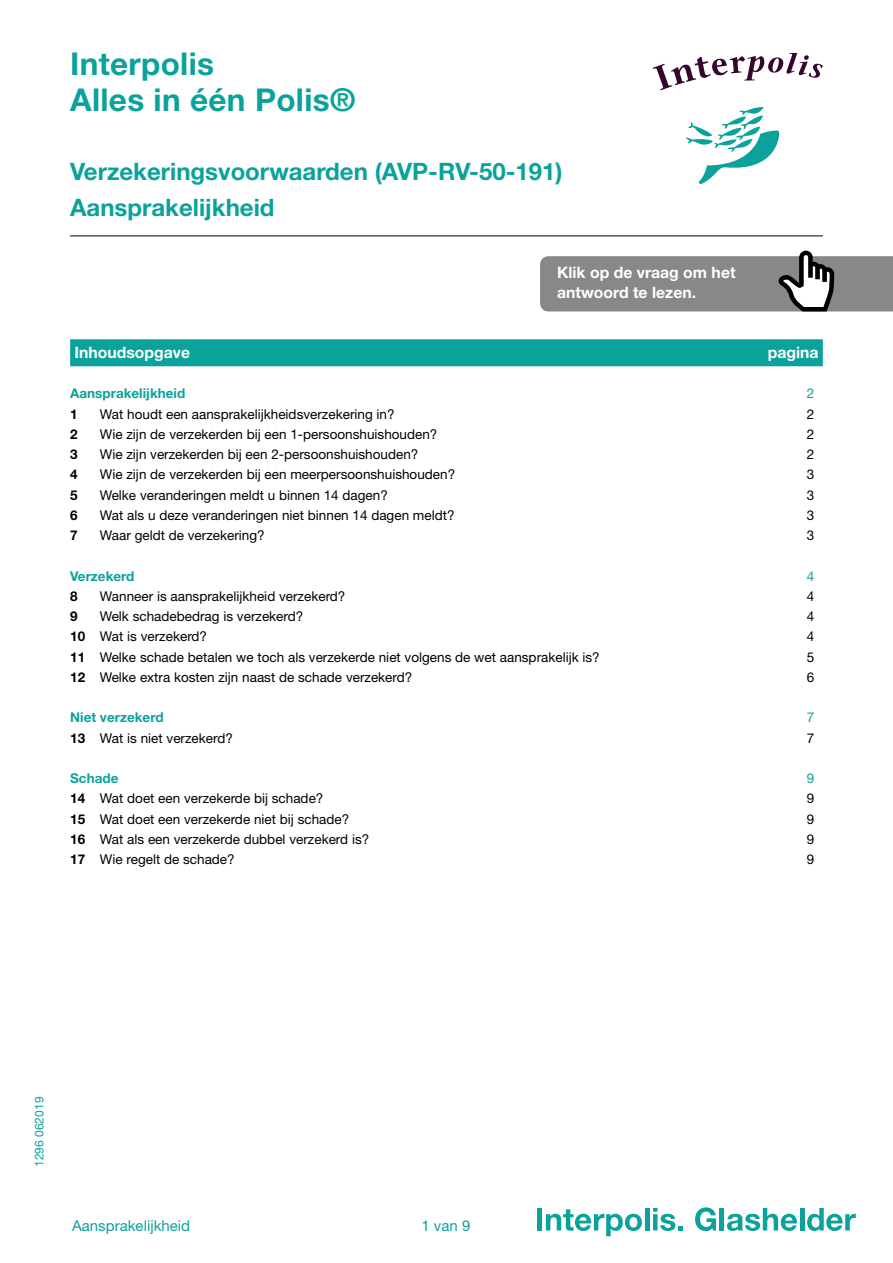
<style>
.page{position:relative;width:893px;height:1263px;background:#fff}
.page>*{position:absolute;margin:0;border:0;box-sizing:border-box;transform-origin:0 0}
.t1{font:700 31.5px/36px "Helvetica Neue LT Std";letter-spacing:.01em;color:#0ba29c}
.t2{font:700 24px/36px "Helvetica Neue LT Std";color:#0ba29c}
.t3{font:700 15.75px/20.2px "Helvetica Neue LT Std";color:#fff}
.t4{font:15px "Helvetica Neue LT Std";color:#0ba29c}
.t5{font:13.5px "Helvetica Neue LT Std";color:#000}
.t6{font:700 13.5px "Helvetica Neue LT Std";color:#0ba29c}
.t7{font:700 13.5px "Helvetica Neue LT Std";color:#000}
.t8{font:13.5px "Helvetica Neue LT Std";color:#0ba29c}
.t9{font:12px "Helvetica Neue LT Std";color:#0ba29c}
.s1{font-weight:700}
</style>
<div class="page">
<hr style="left:70px;top:236px;width:753px;height:1px;background:#000">
<div style="left:537px;top:1208px;width:5px;height:22px;background:#0ba29c"></div>
<svg style="left:546px;top:1209px;width:96px;height:27px"></svg>
<hr style="left:645px;top:1208px;width:4px;height:22px;background:#0ba29c">
<svg style="left:653px;top:1208px;width:30px;height:23px"></svg>
<svg style="left:695px;top:1207px;width:21px;height:24px"></svg>
<hr style="left:720px;top:1208px;width:4px;height:22px;background:#0ba29c">
<svg style="left:727px;top:1208px;width:70px;height:23px"></svg>
<hr style="left:800px;top:1208px;width:4px;height:22px;background:#0ba29c">
<svg style="left:807px;top:1208px;width:49px;height:23px"></svg>
<svg style="left:540px;top:251px;width:353px;height:60px;background:#909193"></svg>
<div style="left:70px;top:339px;width:753px;height:27px;background:#0ba29c"></div>
<svg style="left:653px;top:53px;width:170px;height:37px"></svg>
<svg style="left:685px;top:107px;width:95px;height:77px"></svg>
<h1 class="t1" style="left:70px;top:46px;width:287px">Interpolis<br>Alles in één Polis®</h1>
<h2 class="t2" style="left:70px;top:153px;width:494px">Verzekeringsvoorwaarden (AVP-RV-50-191)<br>Aansprakelijkheid</h2>
<p class="t3" style="left:557px;top:262px;width:180px">Klik op de vraag om het antwoord te lezen.</p>
<p class="t3" style="left:74px;top:342px;width:117px">Inhoudsopgave</p>
<p class="t3" style="left:768px;top:342px;width:52px">pagina</p>
<p class="t6" style="left:70px;top:385px;width:117px">Aansprakelijkheid</p>
<p class="t8" style="left:807px;top:385px;width:9px">2</p>
<p class="t7" style="left:70px;top:405px;width:9px">1</p>
<p class="t5" style="left:100px;top:406px;width:296px">Wat houdt een aansprakelijkheidsverzekering in?</p>
<p class="t5" style="left:807px;top:406px;width:9px">2</p>
<p class="t7" style="left:70px;top:426px;width:9px">2</p>
<p class="t5" style="left:100px;top:426px;width:339px">Wie zijn de verzekerden bij een 1-persoonshuishouden?</p>
<p class="t5" style="left:807px;top:426px;width:9px">2</p>
<p class="t7" style="left:70px;top:446px;width:9px">3</p>
<p class="t5" style="left:100px;top:446px;width:320px">Wie zijn verzekerden bij een 2-persoonshuishouden?</p>
<p class="t5" style="left:807px;top:446px;width:9px">2</p>
<p class="t7" style="left:70px;top:466px;width:9px">4</p>
<p class="t5" style="left:100px;top:466px;width:357px">Wie zijn de verzekerden bij een meerpersoonshuishouden?</p>
<p class="t5" style="left:807px;top:466px;width:9px">3</p>
<p class="t7" style="left:70px;top:486px;width:9px">5</p>
<p class="t5" style="left:100px;top:487px;width:289px">Welke veranderingen meldt u binnen 14 dagen?</p>
<p class="t5" style="left:807px;top:487px;width:9px">3</p>
<p class="t7" style="left:70px;top:507px;width:9px">6</p>
<p class="t5" style="left:100px;top:507px;width:356px">Wat als u deze veranderingen niet binnen 14 dagen meldt?</p>
<p class="t5" style="left:807px;top:507px;width:9px">3</p>
<p class="t7" style="left:70px;top:527px;width:9px">7</p>
<p class="t5" style="left:100px;top:527px;width:166px">Waar geldt de verzekering?</p>
<p class="t5" style="left:807px;top:527px;width:9px">3</p>
<p class="t6" style="left:70px;top:567px;width:66px">Verzekerd</p>
<p class="t8" style="left:807px;top:568px;width:9px">4</p>
<p class="t7" style="left:70px;top:588px;width:9px">8</p>
<p class="t5" style="left:100px;top:588px;width:247px">Wanneer is aansprakelijkheid verzekerd?</p>
<p class="t5" style="left:807px;top:588px;width:9px">4</p>
<p class="t7" style="left:70px;top:608px;width:9px">9</p>
<p class="t5" style="left:100px;top:608px;width:205px">Welk schadebedrag is verzekerd?</p>
<p class="t5" style="left:807px;top:608px;width:9px">4</p>
<p class="t5" style="left:70px;top:628px;width:138px"><span class="s1">10</span> Wat is verzekerd?</p>
<p class="t5" style="left:807px;top:628px;width:9px">4</p>
<p class="t5" style="left:70px;top:649px;width:531px"><span class="s1">11</span> Welke schade betalen we toch als verzekerde niet volgens de wet aansprakelijk is?</p>
<p class="t5" style="left:807px;top:649px;width:9px">5</p>
<p class="t5" style="left:70px;top:669px;width:344px"><span class="s1">12</span> Welke extra kosten zijn naast de schade verzekerd?</p>
<p class="t5" style="left:807px;top:669px;width:9px">6</p>
<p class="t6" style="left:70px;top:709px;width:95px">Niet verzekerd</p>
<p class="t8" style="left:807px;top:709px;width:9px">7</p>
<p class="t5" style="left:70px;top:730px;width:164px"><span class="s1">13</span> Wat is niet verzekerd?</p>
<p class="t5" style="left:807px;top:730px;width:9px">7</p>
<p class="t6" style="left:70px;top:770px;width:50px">Schade</p>
<p class="t8" style="left:807px;top:770px;width:9px">9</p>
<p class="t5" style="left:70px;top:790px;width:255px"><span class="s1">14</span> Wat doet een verzekerde bij schade?</p>
<p class="t5" style="left:807px;top:790px;width:9px">9</p>
<p class="t5" style="left:70px;top:811px;width:281px"><span class="s1">15</span> Wat doet een verzekerde niet bij schade?</p>
<p class="t5" style="left:807px;top:811px;width:9px">9</p>
<p class="t5" style="left:70px;top:831px;width:301px"><span class="s1">16</span> Wat als een verzekerde dubbel verzekerd is?</p>
<p class="t5" style="left:807px;top:831px;width:9px">9</p>
<p class="t5" style="left:70px;top:851px;width:166px"><span class="s1">17</span> Wie regelt de schade?</p>
<p class="t5" style="left:807px;top:851px;width:9px">9</p>
<p class="t9" style="left:32px;top:1167px;width:72px;rotate:-90deg">1296 062019</p>
<p class="t4" style="left:72px;top:1216px;width:120px">Aansprakelijkheid</p>
<p class="t4" style="left:421px;top:1217px;width:51px">1 van 9</p>
</div>
